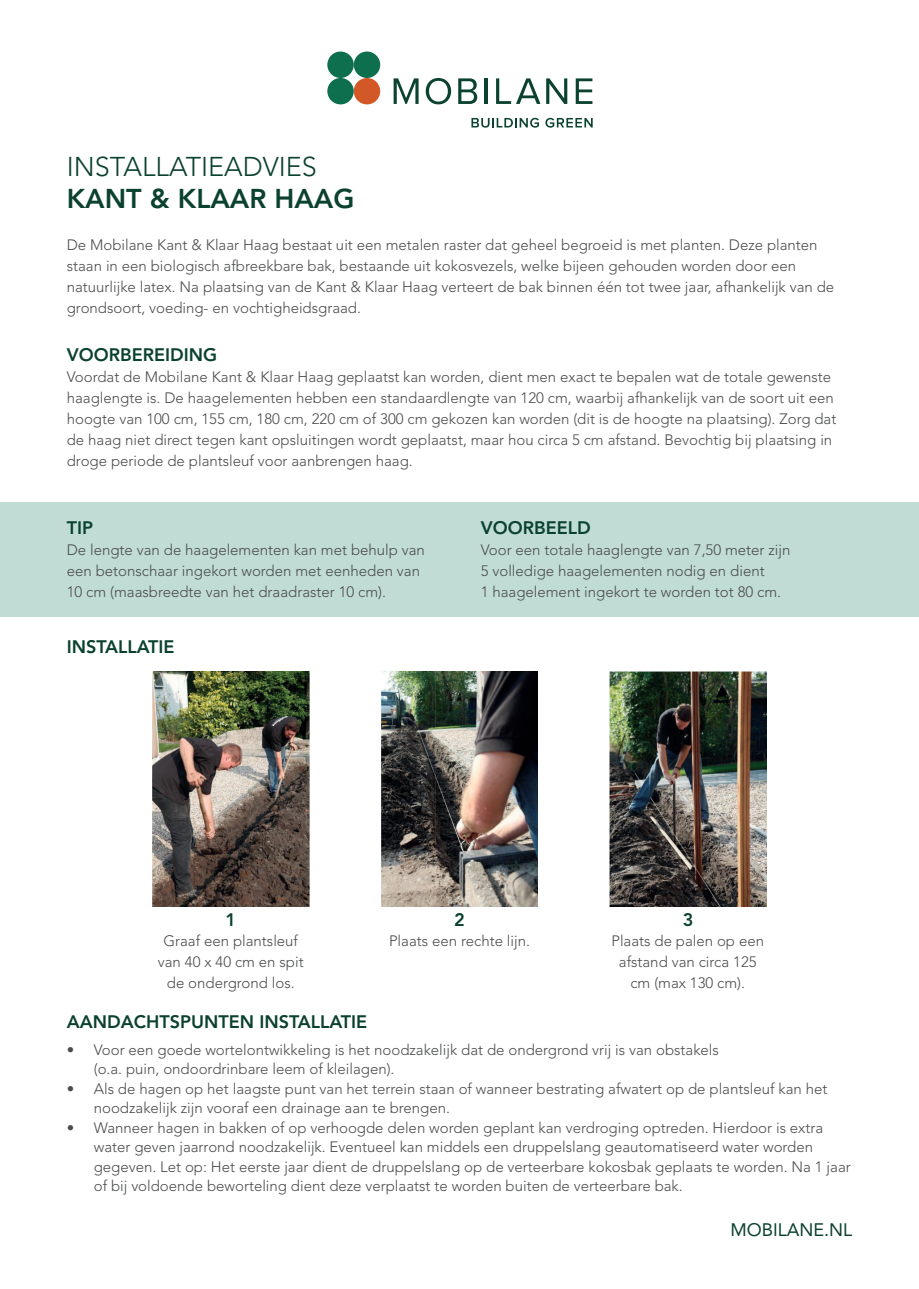
<style>
.page{position:relative;width:919px;height:1289px;background:#fff}
.page>*{position:absolute;margin:0;border:0;box-sizing:border-box;transform-origin:0 0}
.t1{font:300 27px "Avenir LT Std";color:#0b412f}
.t2{font:800 27px "Avenir LT Std";color:#0b412f}
.t3{font:800 18px "Avenir LT Std";color:#0b412f}
.t4{font:18px "Avenir LT Std";color:#0b412f}
.t5{font:300 15px/21px "Avenir LT Std";color:#4b4c4d}
</style>
<div class="page">
<div style="left:0;top:502px;width:918px;height:115px;background:#c0dcd4"></div>
<svg style="left:393px;top:78px;width:25px;height:26px"></svg>
<svg style="left:425px;top:78px;width:26px;height:26px"></svg>
<svg style="left:458px;top:78px;width:19px;height:26px"></svg>
<hr style="left:484px;top:78px;width:4px;height:26px;background:#0b4230">
<svg style="left:496px;top:78px;width:44px;height:26px"></svg>
<svg style="left:546px;top:78px;width:21px;height:26px"></svg>
<svg style="left:575px;top:78px;width:17px;height:26px"></svg>
<div style="left:354px;top:78px;width:26px;height:26px;background:#d25927;border-radius:50%"></div>
<div style="left:327px;top:78px;width:27px;height:26px;background:#0d6f4e;border-radius:50%"></div>
<div style="left:354px;top:52px;width:26px;height:26px;background:#0d6f4e;border-radius:50%"></div>
<div style="left:327px;top:52px;width:27px;height:26px;background:#0d6f4e;border-radius:50%"></div>
<svg style="left:471px;top:118px;width:68px;height:10px"></svg>
<svg style="left:545px;top:118px;width:47px;height:10px"></svg>
<img style="left:153px;top:671px;width:156px;height:235px">
<img style="left:381px;top:671px;width:156px;height:235px">
<img style="left:609px;top:671px;width:157px;height:235px">
<h1 class="t1" style="left:67px;top:151px;width:251px">INSTALLATIEADVIES</h1>
<h1 class="t2" style="left:67px;top:183px;width:289px">KANT &amp; KLAAR HAAG</h1>
<p class="t5" style="left:67px;top:234px;width:768px">De Mobilane Kant &amp; Klaar Haag bestaat uit een metalen raster dat geheel begroeid is met planten. Deze planten staan in een biologisch afbreekbare bak, bestaande uit kokosvezels, welke bijeen gehouden worden door een natuurlijke latex. Na plaatsing van de Kant &amp; Klaar Haag verteert de bak binnen één tot twee jaar, afhankelijk van de grondsoort, voeding- en vochtigheidsgraad.</p>
<p class="t3" style="left:67px;top:344px;width:152px">VOORBEREIDING</p>
<p class="t5" style="left:67px;top:367px;width:771px">Voordat de Mobilane Kant &amp; Klaar Haag geplaatst kan worden, dient men exact te bepalen wat de totale gewenste haaglengte is. De haagelementen hebben een standaardlengte van 120 cm, waarbij afhankelijk van de soort uit een hoogte van 100 cm, 155 cm, 180 cm, 220 cm of 300 cm gekozen kan worden (dit is de hoogte na plaatsing). Zorg dat de haag niet direct tegen kant opsluitingen wordt geplaatst, maar hou circa 5 cm afstand. Bevochtig bij plaatsing in droge periode de plantsleuf voor aanbrengen haag.</p>
<p class="t3" style="left:67px;top:517px;width:28px">TIP</p>
<p class="t5" style="left:67px;top:540px;width:359px">De lengte van de haagelementen kan met behulp van een betonschaar ingekort worden met eenheden van<br>10 cm (maasbreedte van het draadraster 10 cm).</p>
<p class="t3" style="left:67px;top:636px;width:109px">INSTALLATIE</p>
<p class="t3" style="left:480px;top:517px;width:111px">VOORBEELD</p>
<p class="t5" style="left:480px;top:540px;width:311px">Voor een totale haaglengte van 7,50 meter zijn<br>5 volledige haagelementen nodig en dient<br>1 haagelement ingekort te worden tot 80 cm.</p>
<p class="t3" style="left:225px;top:908px;width:12px">1</p>
<p class="t3" style="left:454px;top:908px;width:12px">2</p>
<p class="t3" style="left:682px;top:908px;width:12px">3</p>
<p class="t5" style="left:389px;top:930px;width:142px">Plaats een rechte lijn.</p>
<p class="t5" style="left:611px;top:930px;width:154px;text-align:center">Plaats de palen op een afstand van circa 125 cm (max 130 cm).</p>
<p class="t5" style="left:158px;top:930px;width:147px;text-align:center">Graaf een plantsleuf van 40 x 40 cm en spit de ondergrond los.</p>
<p class="t3" style="left:67px;top:1011px;width:302px">AANDACHTSPUNTEN INSTALLATIE</p>
<p class="t5" style="left:94px;top:1039px;width:626px;line-height:19.5px;text-indent:-27px">• Voor een goede wortelontwikkeling is het noodzakelijk dat de ondergrond vrij is van obstakels (o.a. puin, ondoordrinbare leem of kleilagen).</p>
<p class="t5" style="left:94px;top:1078px;width:735px;line-height:19.5px;text-indent:-27px">• Als de hagen op het laagste punt van het terrein staan of wanneer bestrating afwatert op de plantsleuf kan het noodzakelijk zijn vooraf een drainage aan te brengen.</p>
<p class="t5" style="left:94px;top:1117px;width:758px;line-height:19.5px;text-indent:-27px">• Wanneer hagen in bakken of op verhoogde delen worden geplant kan verdroging optreden. Hierdoor is extra water geven jaarrond noodzakelijk. Eventueel kan middels een druppelslang geautomatiseerd water worden gegeven. Let op: Het eerste jaar dient de druppelslang op de verteerbare kokosbak geplaats te worden. Na 1 jaar of bij voldoende beworteling dient deze verplaatst te worden buiten de verteerbare bak.</p>
<p class="t4" style="left:730px;top:1218px;width:123px">MOBILANE.NL</p>
</div>
